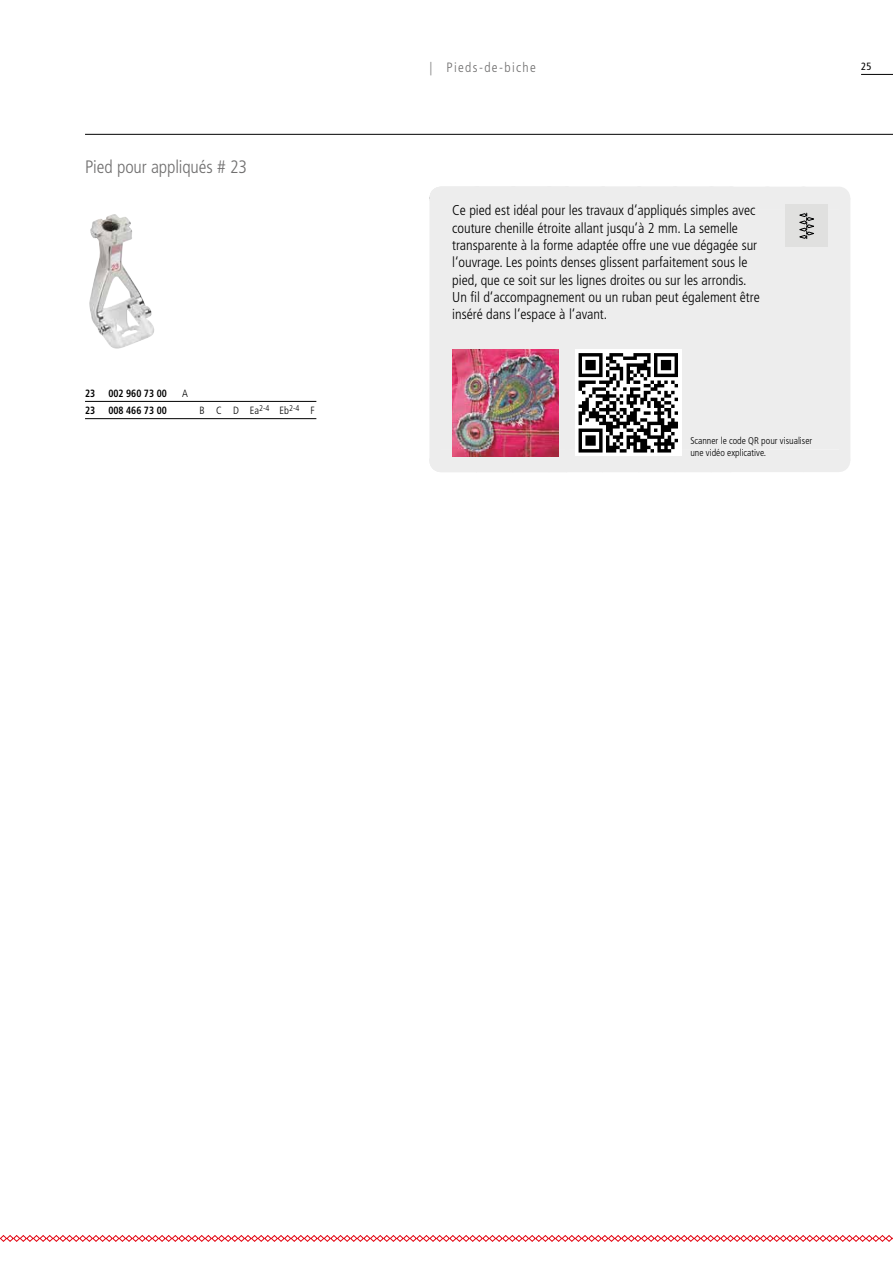
<style>
.page{position:relative;width:893px;height:1263px;background:#fff}
.page>*{position:absolute;margin:0;border:0;box-sizing:border-box;transform-origin:0 0}
.t1{font:300 condensed 18px "Frutiger";letter-spacing:-.005em;color:#706f6f}
.t2{font:300 condensed 14.25px/17.2px "Frutiger";color:#000}
.t3{font:300 condensed 13.5px "Frutiger";letter-spacing:.1em;color:#706f6f}
.t4{font:700 condensed 10.5px "Frutiger";color:#000;scale:.93 1}
.t5{font:300 condensed 10.5px "Frutiger";color:#000}
.t6{font:condensed 10.5px "Frutiger";color:#000}
.t7{font:300 condensed 9.75px/12px "Frutiger";color:#000}
</style>
<div class="page">
<hr style="left:861px;top:74px;width:32px;height:1px;background:#000">
<svg style="left:0;top:1235px;width:893px;height:7px"></svg>
<hr style="left:85px;top:134px;width:808px;height:1px;background:#000">
<div style="left:429px;top:198px;width:421px;height:263px;background:#ededed"></div>
<img style="left:89px;top:214px;width:65px;height:135px">
<img style="left:452px;top:350px;width:106px;height:3px">
<div style="left:785px;top:205px;width:43px;height:42px;background:#e0e0df"></div>
<div style="left:429px;top:187px;width:410px;height:52px;background:#ededed"></div>
<hr style="left:85px;top:401px;width:231px;height:1px;background:#000">
<hr style="left:85px;top:418px;width:231px;height:1px;background:#000">
<div style="left:575px;top:350px;width:106px;height:106px;background:#fff"></div>
<img style="left:441px;top:353px;width:398px;height:119px">
<p class="t1" style="left:85px;top:156px;width:164px">Pied pour appliqués # 23</p>
<p class="t4" style="left:85px;top:387px;width:12px">23</p>
<p class="t4" style="left:108px;top:387px;width:64px">002 960 73 00</p>
<p class="t5" style="left:182px;top:387px;width:7px">A</p>
<p class="t4" style="left:85px;top:404px;width:12px">23</p>
<p class="t4" style="left:108px;top:404px;width:64px">008 466 73 00</p>
<p class="t5" style="left:199px;top:405px;width:117px">B C D Ea<sup>2-4</sup> Eb<sup>2-4</sup> F</p>
<p class="t3" style="left:429px;top:59px;width:108px">| Pieds-de-biche</p>
<p class="t6" style="left:861px;top:60px;width:12px">25</p>
<p class="t2" style="left:452px;top:202px;width:309px">Ce pied est idéal pour les travaux d‘appliqués simples avec couture chenille étroite allant jusqu‘à 2 mm. La semelle transparente à la forme adaptée offre une vue dégagée sur l‘ouvrage. Les points denses glissent parfaitement sous le pied, que ce soit sur les lignes droites ou sur les arrondis.<br>Un fil d‘accompagnement ou un ruban peut également être inséré dans l‘espace à l‘avant.</p>
<p class="t7" style="left:690px;top:435px;width:123px">Scanner le code QR pour visualiser une vidéo explicative.</p>
</div>
